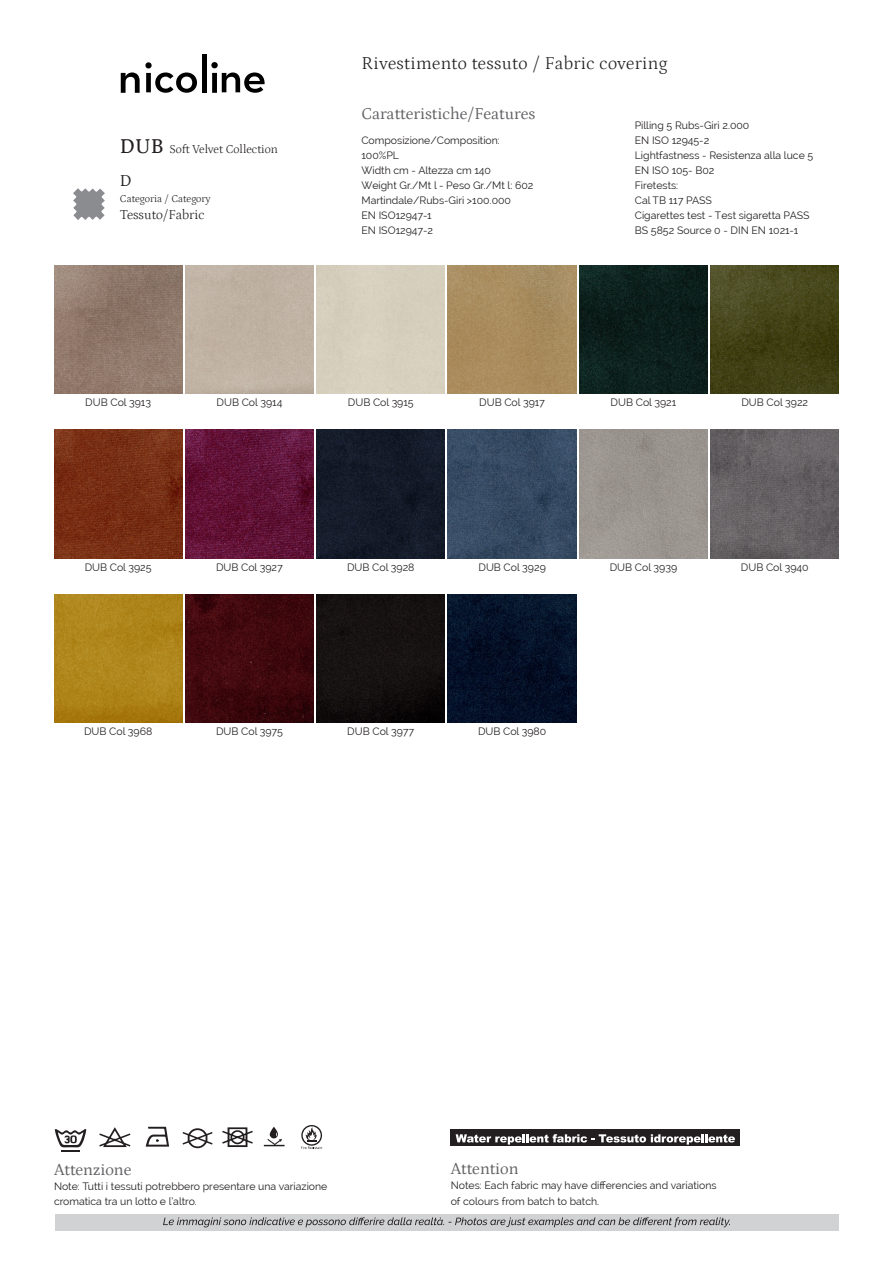
<style>
.page{position:relative;width:893px;height:1263px;background:#fff}
.page>*{position:absolute;margin:0;border:0;box-sizing:border-box;transform-origin:0 0}
.t1{font:300 18px "Petrona";letter-spacing:.02em;color:#231f20}
.t2{font:16.5px "Petrona";color:#636366}
.t3{font:16.5px "Petrona";color:#231f20}
.t4{font:300 13.5px "Petrona";color:#231f20}
.t5{font:300 12px "Petrona";color:#231f20}
.t6{font:10.5px "Raleway";color:#231f20}
.t7{font:300 10.5px "Petrona";color:#231f20}
.s1{font-weight:500;font-size:21px}
</style>
<div class="page">
<img style="left:448px;top:594px;width:128px;height:128px">
<img style="left:317px;top:594px;width:128px;height:128px">
<img style="left:185px;top:594px;width:129px;height:128px">
<img style="left:54px;top:594px;width:128px;height:128px">
<img style="left:711px;top:430px;width:128px;height:128px">
<img style="left:579px;top:430px;width:129px;height:128px">
<img style="left:448px;top:430px;width:128px;height:128px">
<img style="left:317px;top:430px;width:128px;height:128px">
<img style="left:185px;top:430px;width:129px;height:128px">
<img style="left:54px;top:430px;width:128px;height:128px">
<img style="left:711px;top:265px;width:128px;height:129px">
<img style="left:579px;top:265px;width:129px;height:129px">
<img style="left:448px;top:265px;width:128px;height:129px">
<div style="left:185px;top:265px;width:129px;height:129px;background:#c0b3a3"></div>
<img style="left:54px;top:265px;width:128px;height:129px">
<div style="left:55px;top:1214px;width:783px;height:17px;background:#d1d2d4"></div>
<svg style="left:163px;top:1217px;width:567px;height:10px"></svg>
<div style="left:451px;top:1129px;width:289px;height:17px;background:#231f20"></div>
<svg style="left:456px;top:1134px;width:279px;height:10px"></svg>
<svg style="left:121px;top:62px;width:76px;height:31px"></svg>
<hr style="left:202px;top:54px;width:4px;height:39px;background:#000">
<svg style="left:211px;top:62px;width:54px;height:31px"></svg>
<svg style="left:73px;top:188px;width:32px;height:32px"></svg>
<svg style="left:183px;top:1128px;width:30px;height:21px"></svg>
<svg style="left:99px;top:1127px;width:31px;height:20px"></svg>
<svg style="left:146px;top:1127px;width:23px;height:19px"></svg>
<svg style="left:222px;top:1127px;width:31px;height:20px"></svg>
<svg style="left:264px;top:1127px;width:21px;height:19px"></svg>
<svg style="left:301px;top:1125px;width:21px;height:24px"></svg>
<svg style="left:55px;top:1129px;width:31px;height:22px"></svg>
<p class="t5" style="left:120px;top:140px;width:160px"><span class="s1">DUB</span> Soft Velvet Collection</p>
<p class="t3" style="left:120px;top:168px;width:13px">D</p>
<p class="t4" style="left:120px;top:205px;width:86px">Tessuto/Fabric</p>
<p class="t7" style="left:120px;top:190px;width:92px">Categoria / Category</p>
<p class="t1" style="left:361px;top:50px;width:308px">Rivestimento tessuto / Fabric covering</p>
<p class="t2" style="left:361px;top:101px;width:175px">Caratteristiche/Features</p>
<p class="t6" style="left:361px;top:134px;width:140px">Composizione/Composition:</p>
<p class="t6" style="left:361px;top:149px;width:39px">100%PL</p>
<p class="t6" style="left:361px;top:164px;width:131px">Width cm - Altezza cm 140</p>
<p class="t6" style="left:361px;top:179px;width:174px">Weight Gr./Mt l - Peso Gr./Mt l: 602</p>
<p class="t6" style="left:361px;top:194px;width:151px">Martindale/Rubs-Giri &gt;100.000</p>
<p class="t6" style="left:361px;top:209px;width:72px">EN ISO12947-1</p>
<p class="t6" style="left:361px;top:224px;width:73px">EN ISO12947-2</p>
<p class="t6" style="left:635px;top:119px;width:116px">Pilling 5 Rubs-Giri 2.000</p>
<p class="t6" style="left:635px;top:134px;width:76px">EN ISO 12945-2</p>
<p class="t6" style="left:635px;top:149px;width:180px">Lightfastness - Resistenza alla luce 5</p>
<p class="t6" style="left:635px;top:164px;width:81px">EN ISO 105- B02</p>
<p class="t6" style="left:635px;top:179px;width:45px">Firetests:</p>
<p class="t6" style="left:635px;top:194px;width:79px">Cal TB 117 PASS</p>
<p class="t6" style="left:635px;top:209px;width:176px">Cigarettes test - Test sigaretta PASS</p>
<p class="t6" style="left:635px;top:224px;width:165px">BS 5852 Source 0 - DIN EN 1021-1</p>
<p class="t6" style="left:85px;top:397px;width:67px">DUB Col 3913</p>
<p class="t6" style="left:217px;top:397px;width:67px">DUB Col 3914</p>
<p class="t6" style="left:348px;top:397px;width:67px">DUB Col 3915</p>
<p class="t6" style="left:479px;top:397px;width:67px">DUB Col 3917</p>
<p class="t6" style="left:611px;top:397px;width:67px">DUB Col 3921</p>
<p class="t6" style="left:741px;top:397px;width:68px">DUB Col 3922</p>
<p class="t6" style="left:85px;top:561px;width:68px">DUB Col 3925</p>
<p class="t6" style="left:216px;top:561px;width:68px">DUB Col 3927</p>
<p class="t6" style="left:347px;top:561px;width:69px">DUB Col 3928</p>
<p class="t6" style="left:478px;top:561px;width:69px">DUB Col 3929</p>
<p class="t6" style="left:610px;top:561px;width:69px">DUB Col 3939</p>
<p class="t6" style="left:741px;top:561px;width:69px">DUB Col 3940</p>
<p class="t6" style="left:84px;top:725px;width:70px">DUB Col 3968</p>
<p class="t6" style="left:216px;top:725px;width:68px">DUB Col 3975</p>
<p class="t6" style="left:347px;top:725px;width:69px">DUB Col 3977</p>
<p class="t6" style="left:478px;top:725px;width:70px">DUB Col 3980</p>
<p class="t2" style="left:54px;top:1157px;width:79px">Attenzione</p>
<p class="t6" style="left:54px;top:1180px;width:275px">Note: Tutti i tessuti potrebbero presentare una variazione</p>
<p class="t6" style="left:54px;top:1195px;width:144px">cromatica tra un lotto e l’altro.</p>
<p class="t2" style="left:451px;top:1156px;width:69px">Attention</p>
<p class="t6" style="left:451px;top:1179px;width:267px">Notes: Each fabric may have differencies and variations</p>
<p class="t6" style="left:451px;top:1195px;width:150px">of colours from batch to batch.</p>
</div>
